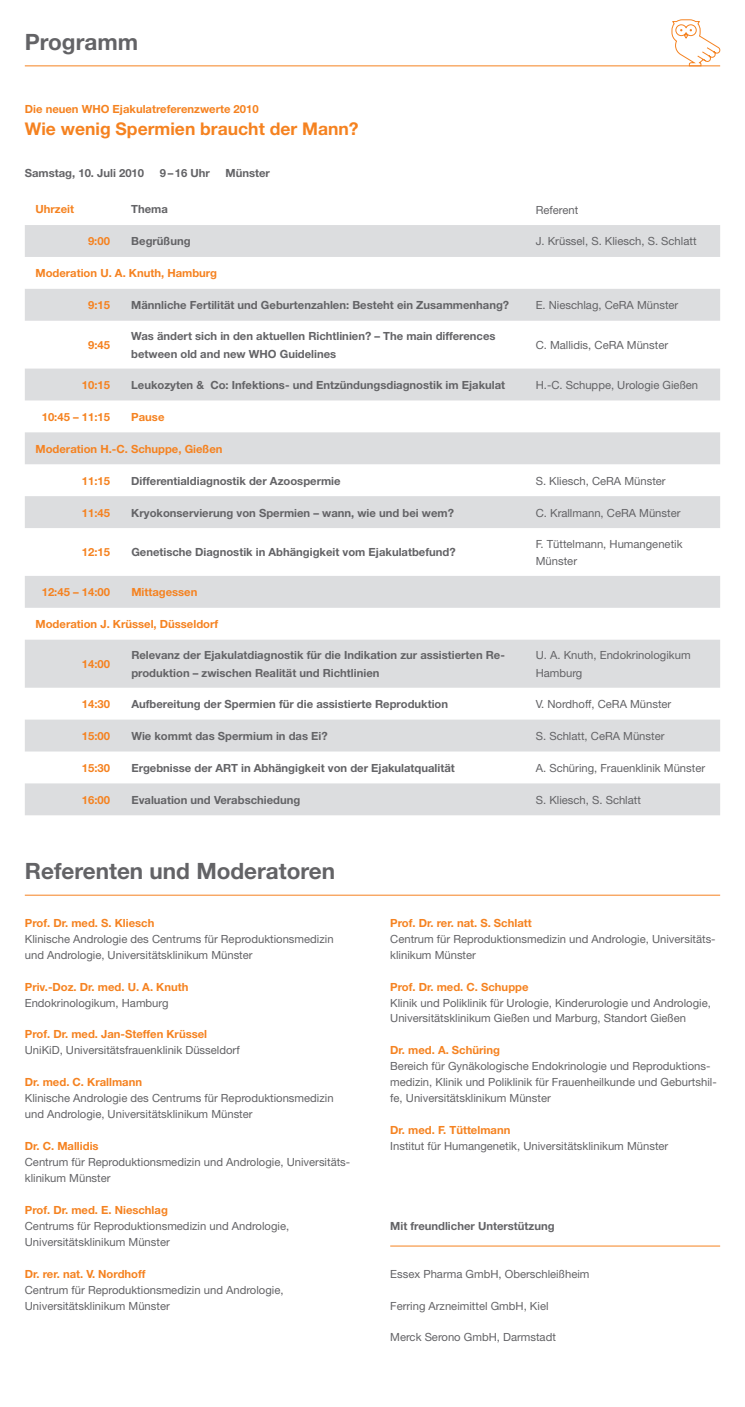
<style>
.page{position:relative;width:745px;height:1407px;background:#fff}
.page>*{position:absolute;margin:0;border:0;box-sizing:border-box;transform-origin:0 0}
.t1{font:700 22.5px "Helvetica Neue";color:#636366}
.t2{font:700 17.5px "Helvetica Neue";color:#f58220}
.t3{font:11.25px/16px "Helvetica Neue";color:#636366}
.t4{font:700 11.25px/17.5px "Helvetica Neue";color:#636366}
.t5{font:700 11.25px "Helvetica Neue";color:#f58220}
</style>
<div class="page">
<svg style="left:671px;top:19px;width:48px;height:47px"></svg>
<hr style="left:25px;top:66px;width:694px;height:1px;background:#f58220">
<hr style="left:390px;top:1245px;width:329px;height:1px;background:#f58220">
<svg style="left:25px;top:225px;width:694px;height:590px;fill:#dddee0"></svg>
<hr style="left:25px;top:895px;width:694px;height:1px;background:#f58220">
<h1 class="t1" style="left:25px;top:28px;width:115px">Programm</h1>
<p class="t5" style="left:25px;top:102px;width:235px">Die neuen WHO Ejakulatreferenzwerte 2010</p>
<h2 class="t2" style="left:25px;top:118px;width:335px">Wie wenig Spermien braucht der Mann?</h2>
<p class="t4" style="left:25px;top:164px;width:121px">Samstag, 10. Juli 2010</p>
<p class="t4" style="left:160px;top:164px;width:51px">9 –16 Uhr</p>
<p class="t4" style="left:225px;top:164px;width:46px">Münster</p>
<p class="t5" style="left:35px;top:202px;width:40px">Uhrzeit</p>
<p class="t4" style="left:131px;top:200px;width:38px">Thema</p>
<p class="t3" style="left:535px;top:201px;width:44px">Referent</p>
<p class="t5" style="left:88px;top:234px;width:23px">9:00</p>
<p class="t4" style="left:131px;top:232px;width:61px">Begrüßung</p>
<p class="t3" style="left:535px;top:233px;width:162px">J. Krüssel, S. Kliesch, S. Schlatt</p>
<p class="t5" style="left:35px;top:266px;width:183px">Moderation U. A. Knuth, Hamburg</p>
<p class="t5" style="left:88px;top:298px;width:23px">9:15</p>
<p class="t4" style="left:131px;top:296px;width:379px">Männliche Fertilität und Geburtenzahlen: Besteht ein Zusammenhang?</p>
<p class="t3" style="left:535px;top:297px;width:144px">E. Nieschlag, CeRA Münster</p>
<p class="t5" style="left:88px;top:338px;width:23px">9:45</p>
<p class="t4" style="left:131px;top:327px;width:365px">Was ändert sich in den aktuellen Richtlinien? – The main differences between old and new WHO Guidelines</p>
<p class="t3" style="left:535px;top:337px;width:134px">C. Mallidis, CeRA Münster</p>
<p class="t5" style="left:82px;top:378px;width:30px">10:15</p>
<p class="t4" style="left:131px;top:376px;width:375px">Leukozyten &amp; Co: Infektions- und Entzündungsdiagnostik im Ejakulat</p>
<p class="t3" style="left:535px;top:377px;width:164px">H.-C. Schuppe, Urologie Gießen</p>
<p class="t5" style="left:42px;top:410px;width:70px">10:45 – 11:15</p>
<p class="t5" style="left:131px;top:410px;width:35px">Pause</p>
<p class="t5" style="left:35px;top:442px;width:188px">Moderation H.-C. Schuppe, Gießen</p>
<p class="t5" style="left:82px;top:474px;width:30px">11:15</p>
<p class="t4" style="left:131px;top:472px;width:211px">Differentialdiagnostik der Azoospermie</p>
<p class="t3" style="left:535px;top:472px;width:131px">S. Kliesch, CeRA Münster</p>
<p class="t5" style="left:82px;top:505px;width:30px">11:45</p>
<p class="t4" style="left:131px;top:503px;width:324px">Kryokonservierung von Spermien – wann, wie und bei wem?</p>
<p class="t3" style="left:535px;top:504px;width:146px">C. Krallmann, CeRA Münster</p>
<p class="t5" style="left:82px;top:545px;width:30px">12:15</p>
<p class="t4" style="left:131px;top:543px;width:325px">Genetische Diagnostik in Abhängigkeit vom Ejakulatbefund?</p>
<p class="t3" style="left:535px;top:535px;width:148px;line-height:17.5px">F. Tüttelmann, Humangenetik<br>Münster</p>
<p class="t5" style="left:42px;top:585px;width:70px">12:45 – 14:00</p>
<p class="t5" style="left:131px;top:585px;width:68px">Mittagessen</p>
<p class="t5" style="left:36px;top:617px;width:184px">Moderation J. Krüssel, Düsseldorf</p>
<p class="t5" style="left:82px;top:657px;width:30px">14:00</p>
<p class="t4" style="left:131px;top:646px;width:375px">Relevanz der Ejakulatdiagnostik für die Indikation zur assistierten Re&shy;produktion – zwischen Realität und Richtlinien</p>
<p class="t3" style="left:535px;top:646px;width:156px;line-height:17.5px">U. A. Knuth, Endokrinologikum<br>Hamburg</p>
<p class="t5" style="left:82px;top:697px;width:30px">14:30</p>
<p class="t4" style="left:131px;top:695px;width:318px">Aufbereitung der Spermien für die assistierte Reproduktion</p>
<p class="t3" style="left:535px;top:696px;width:137px">V. Nordhoff, CeRA Münster</p>
<p class="t5" style="left:82px;top:729px;width:30px">15:00</p>
<p class="t4" style="left:131px;top:727px;width:198px">Wie kommt das Spermium in das Ei?</p>
<p class="t3" style="left:535px;top:728px;width:130px">S. Schlatt, CeRA Münster</p>
<p class="t5" style="left:82px;top:761px;width:30px">15:30</p>
<p class="t4" style="left:131px;top:759px;width:325px">Ergebnisse der ART in Abhängigkeit von der Ejakulatqualität</p>
<p class="t3" style="left:535px;top:760px;width:171px">A. Schüring, Frauenklinik Münster</p>
<p class="t5" style="left:82px;top:793px;width:30px">16:00</p>
<p class="t4" style="left:131px;top:791px;width:170px">Evaluation und Verabschiedung</p>
<p class="t3" style="left:535px;top:791px;width:107px">S. Kliesch, S. Schlatt</p>
<h1 class="t1" style="left:25px;top:857px;width:312px">Referenten und Moderatoren</h1>
<p class="t5" style="left:25px;top:916px;width:131px">Prof. Dr. med. S. Kliesch</p>
<p class="t3" style="left:25px;top:930px;width:310px">Klinische Andrologie des Centrums für Reproduktionsmedizin und Andrologie, Universitätsklinikum Münster</p>
<p class="t5" style="left:25px;top:979px;width:165px">Priv.-Doz. Dr. med. U. A. Knuth</p>
<p class="t3" style="left:25px;top:994px;width:145px">Endokrinologikum, Hamburg</p>
<p class="t5" style="left:25px;top:1027px;width:184px">Prof. Dr. med. Jan-Steffen Krüssel</p>
<p class="t3" style="left:25px;top:1042px;width:216px">UniKiD, Universitätsfrauenklinik Düsseldorf</p>
<p class="t5" style="left:25px;top:1075px;width:119px">Dr. med. C. Krallmann</p>
<p class="t3" style="left:25px;top:1090px;width:310px">Klinische Andrologie des Centrums für Reproduktionsmedizin und Andrologie, Universitätsklinikum Münster</p>
<p class="t5" style="left:25px;top:1139px;width:75px">Dr. C. Mallidis</p>
<p class="t3" style="left:25px;top:1154px;width:327px">Centrum für Reproduktionsmedizin und Andrologie, Universitäts&shy;klinikum Münster</p>
<p class="t5" style="left:25px;top:1203px;width:144px">Prof. Dr. med. E. Nieschlag</p>
<p class="t3" style="left:25px;top:1217px;width:266px">Centrums für Reproduktionsmedizin und Andrologie,<br>Universitätsklinikum Münster</p>
<p class="t5" style="left:25px;top:1266px;width:122px">Dr. rer. nat. V. Nordhoff</p>
<p class="t3" style="left:25px;top:1281px;width:260px">Centrum für Reproduktionsmedizin und Andrologie,<br>Universitätsklinikum Münster</p>
<p class="t5" style="left:390px;top:916px;width:143px">Prof. Dr. rer. nat. S. Schlatt</p>
<p class="t3" style="left:390px;top:930px;width:327px">Centrum für Reproduktionsmedizin und Andrologie, Universitäts&shy;klinikum Münster</p>
<p class="t5" style="left:390px;top:979px;width:140px">Prof. Dr. med. C. Schuppe</p>
<p class="t3" style="left:390px;top:994px;width:322px">Klinik und Poliklinik für Urologie, Kinderurologie und Andrologie,<br>Universitätsklinikum Gießen und Marburg, Standort Gießen</p>
<p class="t5" style="left:390px;top:1043px;width:111px">Dr. med. A. Schüring</p>
<p class="t3" style="left:390px;top:1058px;width:328px">Bereich für Gynäkologische Endokrinologie und Reproduktions&shy;medizin, Klinik und Poliklinik für Frauenheilkunde und Geburtshil&shy;fe, Universitätsklinikum Münster</p>
<p class="t5" style="left:390px;top:1123px;width:122px">Dr. med. F. Tüttelmann</p>
<p class="t3" style="left:390px;top:1138px;width:279px">Institut für Humangenetik, Universitätsklinikum Münster</p>
<p class="t4" style="left:390px;top:1217px;width:166px">Mit freundlicher Unterstützung</p>
<p class="t3" style="left:390px;top:1265px;width:201px">Essex Pharma GmbH, Oberschleißheim</p>
<p class="t3" style="left:390px;top:1297px;width:160px">Ferring Arzneimittel GmbH, Kiel</p>
<p class="t3" style="left:390px;top:1329px;width:167px">Merck Serono GmbH, Darmstadt</p>
</div>
